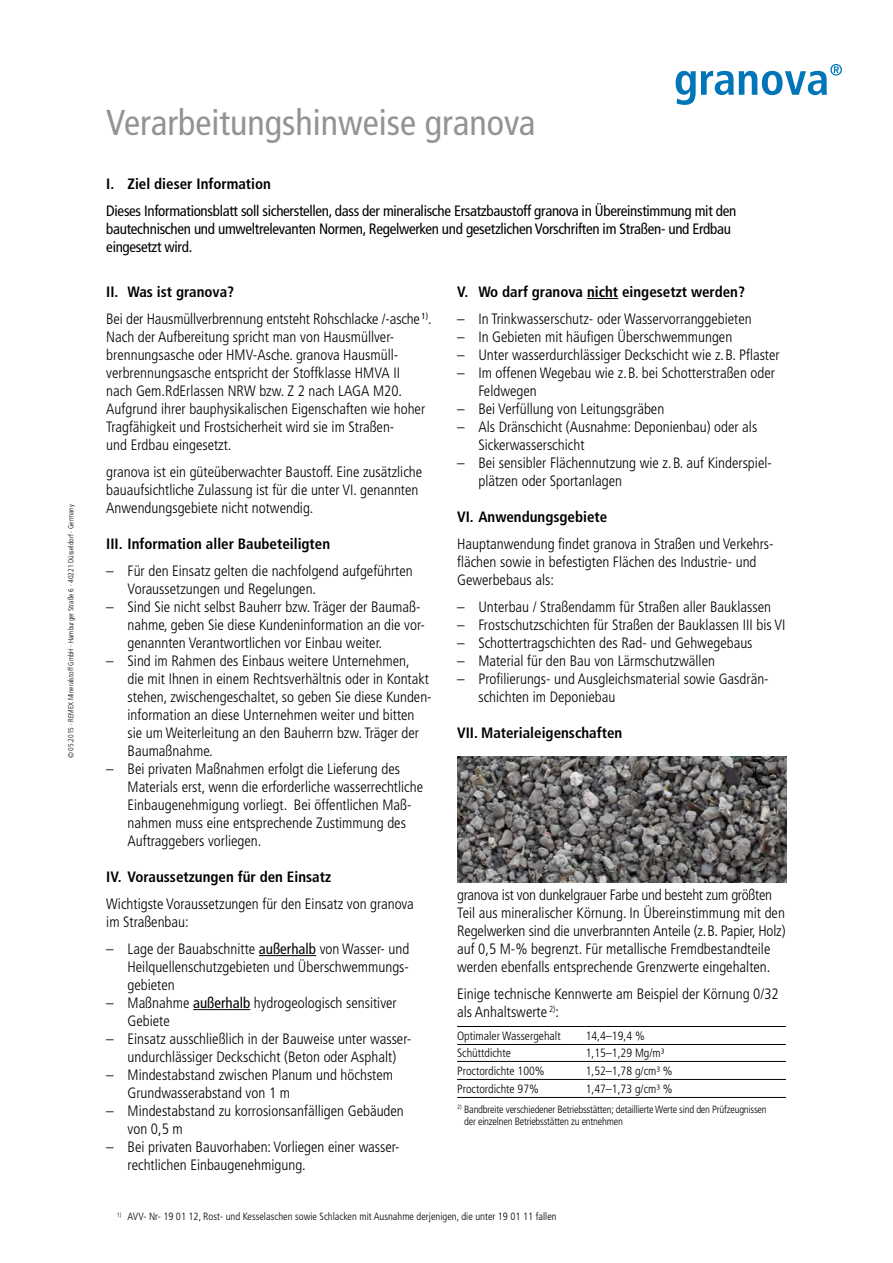
<style>
.page{position:relative;width:893px;height:1263px;background:#fff}
.page>*{position:absolute;margin:0;border:0;box-sizing:border-box;transform-origin:0 0}
.t1{font:condensed 36px "Frutiger";color:#929395}
.Copy{font:300 condensed 15px/18px "Frutiger";color:#000}
.t2{font:condensed 15px/18px "Frutiger";letter-spacing:-.02em;color:#000}
.t3{font:700 condensed 15px "Frutiger";color:#000}
.t4{font:300 condensed 12px "Frutiger";color:#000}
.Auflistung_Fußnoten{font:300 condensed 10.5px/12px "Frutiger";letter-spacing:-.02em;color:#000}
.Auflistung_Fußnoten-2{font:300 condensed 10.5px "Frutiger";color:#000}
.t5{font:300 condensed 7.5px "Frutiger";color:#000}
.s1{font-weight:400}
</style>
<div class="page">
<hr style="left:259px;top:955px;width:57px;height:1px;background:#000">
<hr style="left:193px;top:1009px;width:57px;height:1px;background:#000">
<hr style="left:587px;top:298px;width:31px;height:1px;background:#000">
<hr style="left:457px;top:1026px;width:129px;height:1px;background:#000">
<hr style="left:457px;top:1044px;width:129px;height:1px;background:#000">
<hr style="left:457px;top:1061px;width:129px;height:1px;background:#000">
<hr style="left:457px;top:1079px;width:129px;height:1px;background:#000">
<hr style="left:457px;top:1097px;width:129px;height:1px;background:#000">
<hr style="left:586px;top:1026px;width:200px;height:1px;background:#000">
<hr style="left:586px;top:1044px;width:200px;height:1px;background:#000">
<hr style="left:586px;top:1061px;width:200px;height:1px;background:#000">
<hr style="left:586px;top:1079px;width:200px;height:1px;background:#000">
<hr style="left:586px;top:1097px;width:200px;height:1px;background:#000">
<img style="left:457px;top:756px;width:330px;height:126px">
<svg style="left:676px;top:64px;width:166px;height:41px"></svg>
<p class="t5" style="left:67px;top:758px;width:255px;rotate:-90deg">© 05.2015 · REMEX Mineralstoff GmbH · Hamburger Straße 6 · 40221 Düsseldorf · Germany</p>
<h1 class="t1" style="left:106px;top:102px;width:431px">Verarbeitungshinweise granova</h1>
<p class="t3" style="left:106px;top:175px;width:166px">I. Ziel dieser Information</p>
<p class="t2" style="left:106px;top:202px;width:631px">Dieses Informationsblatt soll sicherstellen, dass der mineralische Ersatzbaustoff granova in Übereinstimmung mit den bautechnischen und umweltrelevanten Normen, Regelwerken und gesetzlichen Vorschriften im Straßen- und Erdbau eingesetzt wird.</p>
<p class="t3" style="left:106px;top:283px;width:129px">II. Was ist granova?</p>
<p class="Copy" style="left:106px;top:310px;width:327px">Bei der Hausmüllverbrennung entsteht Rohschlacke /-asche <sup>1)</sup>.<br>Nach der Aufbereitung spricht man von Hausmüllver&shy;brennungsasche oder HMV-Asche. granova Hausmüll&shy;verbrennungsasche entspricht der Stoffklasse HMVA II<br>nach Gem.RdErlassen NRW bzw. Z 2 nach LAGA M20.<br>Aufgrund ihrer bauphysikalischen Eigenschaften wie hoher Tragfähigkeit und Frostsicherheit wird sie im Straßen-<br>und Erdbau eingesetzt.</p>
<p class="Copy" style="left:106px;top:463px;width:317px">granova ist ein güteüberwachter Baustoff. Eine zusätzliche bauaufsichtliche Zulassung ist für die unter VI. genannten<br>Anwendungsgebiete nicht notwendig.</p>
<p class="t3" style="left:106px;top:535px;width:225px">III. Information aller Baubeteiligten</p>
<p class="Copy" style="left:128px;top:562px;width:287px;text-indent:-21px">– Für den Einsatz gelten die nachfolgend aufgeführten<br>Voraussetzungen und Regelungen.</p>
<p class="Copy" style="left:128px;top:598px;width:299px;text-indent:-21px">– Sind Sie nicht selbst Bauherr bzw. Träger der Baumaß&shy;nahme, geben Sie diese Kundeninformation an die vor&shy;genannten Verantwortlichen vor Einbau weiter.</p>
<p class="Copy" style="left:128px;top:652px;width:304px;text-indent:-21px">– Sind im Rahmen des Einbaus weitere Unternehmen,<br>die mit Ihnen in einem Rechtsverhältnis oder in Kontakt stehen, zwischengeschaltet, so geben Sie diese Kunden&shy;information an diese Unternehmen weiter und bitten sie um Weiterleitung an den Bauherrn bzw. Träger der Baumaßnahme.</p>
<p class="Copy" style="left:128px;top:760px;width:297px;text-indent:-21px">– Bei privaten Maßnahmen erfolgt die Lieferung des Materials erst, wenn die erforderliche wasserrechtliche Einbaugenehmigung vorliegt. Bei öffentlichen Maß&shy;nahmen muss eine entsprechende Zustimmung des Auftraggebers vorliegen.</p>
<p class="t3" style="left:106px;top:868px;width:226px">IV. Voraussetzungen für den Einsatz</p>
<p class="Copy" style="left:106px;top:895px;width:309px">Wichtigste Voraussetzungen für den Einsatz von granova im Straßenbau:</p>
<p class="Copy" style="left:128px;top:940px;width:283px;text-align:justify;text-indent:-21px">– Lage der Bauabschnitte <span class="s1">außerhalb</span> von Wasser- und Heilquellenschutzgebieten und Überschwemmungs&shy;gebieten</p>
<p class="Copy" style="left:128px;top:994px;width:271px;text-indent:-21px">– Maßnahme <span class="s1">außerhalb</span> hydrogeologisch sensitiver<br>Gebiete</p>
<p class="Copy" style="left:106px;top:1030px;width:305px;text-align:center">– Einsatz ausschließlich in der Bauweise unter wasser&shy;undurchlässiger Deckschicht (Beton oder Asphalt)</p>
<p class="Copy" style="left:128px;top:1066px;width:267px;text-indent:-21px">– Mindestabstand zwischen Planum und höchstem<br>Grundwasserabstand von 1 m</p>
<p class="Copy" style="left:128px;top:1102px;width:278px;text-indent:-21px">– Mindestabstand zu korrosionsanfälligen Gebäuden von 0,5 m</p>
<p class="Copy" style="left:128px;top:1138px;width:274px;text-indent:-21px">– Bei privaten Bauvorhaben: Vorliegen einer wasser&shy;rechtlichen Einbaugenehmigung.</p>
<p class="t3" style="left:457px;top:283px;width:289px">V. Wo darf granova nicht eingesetzt werden?</p>
<p class="Copy" style="left:457px;top:310px;width:296px">– In Trinkwasserschutz- oder Wasservorranggebieten</p>
<p class="Copy" style="left:457px;top:328px;width:277px">– In Gebieten mit häufigen Überschwemmungen</p>
<p class="Copy" style="left:457px;top:346px;width:324px">– Unter wasserdurchlässiger Deckschicht wie z.B. Pflaster</p>
<p class="Copy" style="left:478px;top:364px;width:298px;text-indent:-21px">– Im offenen Wegebau wie z.B. bei Schotterstraßen oder<br>Feldwegen</p>
<p class="Copy" style="left:457px;top:400px;width:209px">– Bei Verfüllung von Leitungsgräben</p>
<p class="Copy" style="left:478px;top:418px;width:280px;text-indent:-21px">– Als Dränschicht (Ausnahme: Deponienbau) oder als<br>Sickerwasserschicht</p>
<p class="Copy" style="left:478px;top:454px;width:294px;text-indent:-21px">– Bei sensibler Flächennutzung wie z.B. auf Kinderspiel&shy;plätzen oder Sportanlagen</p>
<p class="t3" style="left:457px;top:508px;width:152px">VI. Anwendungsgebiete</p>
<p class="Copy" style="left:457px;top:535px;width:318px">Hauptanwendung findet granova in Straßen und Verkehrs&shy;flächen sowie in befestigten Flächen des Industrie- und<br>Gewerbebaus als:</p>
<p class="Copy" style="left:457px;top:598px;width:316px">– Unterbau / Straßendamm für Straßen aller Bauklassen</p>
<p class="Copy" style="left:457px;top:616px;width:330px">– Frostschutzschichten für Straßen der Bauklassen III bis VI</p>
<p class="Copy" style="left:457px;top:634px;width:297px">– Schottertragschichten des Rad- und Gehwegebaus</p>
<p class="Copy" style="left:457px;top:652px;width:259px">– Material für den Bau von Lärmschutzwällen</p>
<p class="Copy" style="left:478px;top:670px;width:290px;text-indent:-21px">– Profilierungs- und Ausgleichsmaterial sowie Gasdrän&shy;schichten im Deponiebau</p>
<p class="t3" style="left:457px;top:724px;width:167px">VII. Materialeigenschaften</p>
<p class="Copy" style="left:457px;top:886px;width:330px">granova ist von dunkelgrauer Farbe und besteht zum größten Teil aus mineralischer Körnung. In Übereinstimmung mit den Regelwerken sind die unverbrannten Anteile (z.B. Papier, Holz) auf 0,5 M-% begrenzt. Für metallische Fremdbestandteile werden ebenfalls entsprechende Grenzwerte eingehalten.</p>
<p class="Copy" style="left:457px;top:985px;width:323px">Einige technische Kennwerte am Beispiel der Körnung 0/32 als Anhaltswerte <sup>2)</sup>:</p>
<p class="t4" style="left:457px;top:1029px;width:105px">Optimaler Wassergehalt</p>
<p class="t4" style="left:586px;top:1029px;width:60px">14,4–19,4 %</p>
<p class="t4" style="left:457px;top:1046px;width:55px">Schüttdichte</p>
<p class="t4" style="left:586px;top:1046px;width:80px">1,15–1,29 Mg/m³</p>
<p class="t4" style="left:457px;top:1064px;width:89px">Proctordichte 100%</p>
<p class="t4" style="left:586px;top:1064px;width:88px">1,52–1,78 g/cm³ %</p>
<p class="t4" style="left:457px;top:1082px;width:83px">Proctordichte 97%</p>
<p class="t4" style="left:586px;top:1082px;width:88px">1,47–1,73 g/cm³ %</p>
<p class="Auflistung_Fußnoten" style="left:464px;top:1103px;width:304px;text-indent:-7px"><sup>2)</sup> Bandbreite verschiedener Betriebsstätten; detaillierte Werte sind den Prüfzeugnissen der einzelnen Betriebsstätten zu entnehmen</p>
<p class="Auflistung_Fußnoten-2" style="left:117px;top:1211px;width:441px"><sup>1)</sup> AVV- Nr- 19 01 12, Rost- und Kesselaschen sowie Schlacken mit Ausnahme derjenigen, die unter 19 01 11 fallen</p>
</div>
